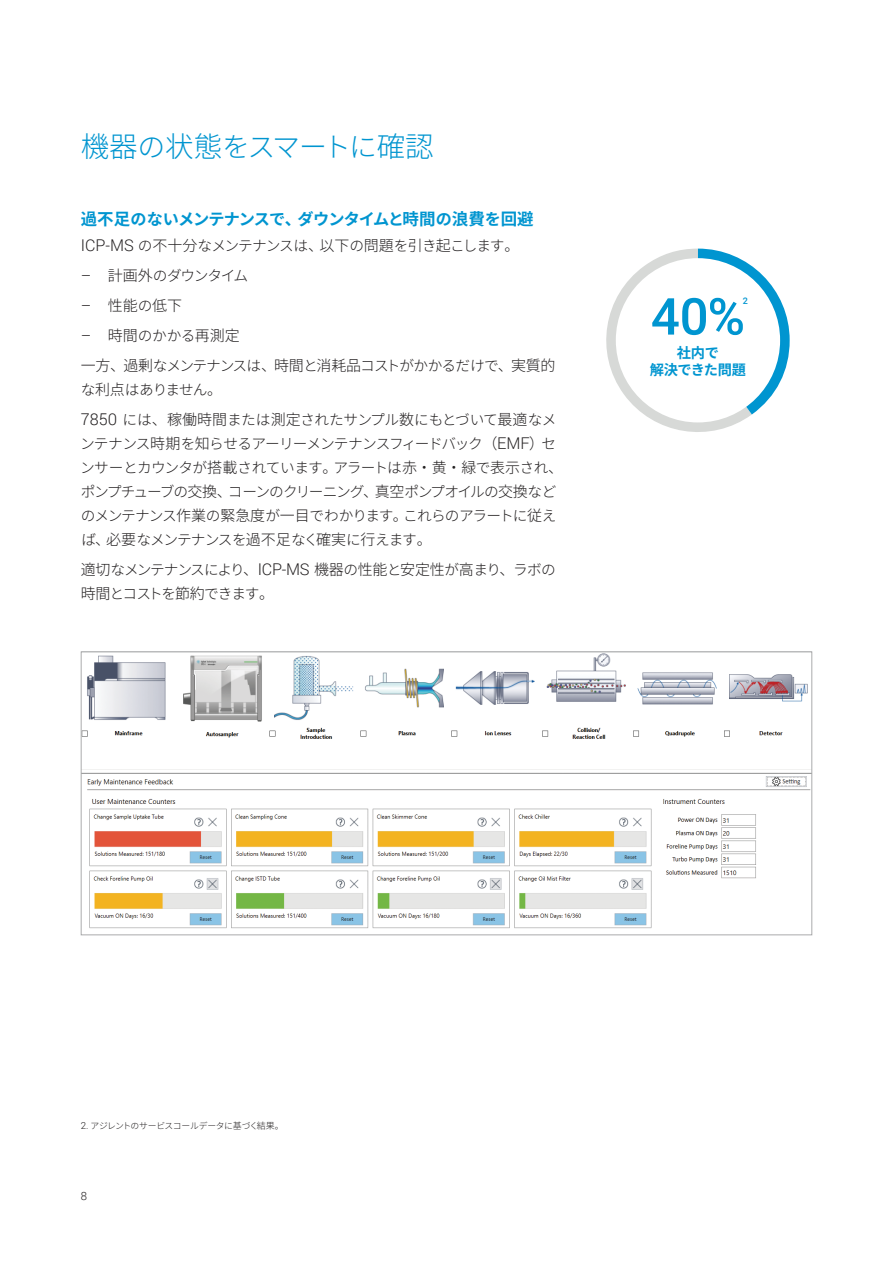
<style>
.page{position:relative;width:893px;height:1263px;background:#fff}
.page>*{position:absolute;margin:0;border:0;box-sizing:border-box;transform-origin:0 0}
.t1{font:500 51px "Roboto";color:#0095d0}
.t2{font:300 27.9px "Noto Sans CJ Kjp";letter-spacing:-.095em;color:#0095d0}
.t3{font:700 16.2px "Noto Sans CJ Kjp";letter-spacing:-.055em;color:#0095d0}
.t4{font:300 15px "Noto Sans CJ Kjp";color:#221f20}
.t5{font:300 14.7px/24px "Noto Sans CJ Kjp";letter-spacing:-.075em;color:#221f20}
.t6{font:700 14.25px/17.1px "Noto Sans CJ Kjp";letter-spacing:-.035em;color:#0095d0;text-align:center}
.t7{font:300 11.4px "Roboto";color:#221f20}
.t8{font:500 9px "Roboto";color:#0095d0}
.t9{font:300 8.85px "Noto Sans CJ Kjp";letter-spacing:-.05em;color:#221f20}
.s1{font-size:28.5px}
.s2{font-size:16.5px}
.s3{font-family:"Roboto";font-size:16.2px}
.s4{font-size:15px}
.s5{font-family:"Roboto";font-size:15px}
.s6{font-family:"Roboto"}
.s7{font-size:14.7px}
.s8{font-family:"Roboto";font-size:9.75px}
.s9{font-size:9px}
</style>
<div class="page">
<img style="left:83px;top:653px;width:727px;height:276px">
<svg style="left:606px;top:249px;width:184px;height:183px"></svg>
<div style="left:616px;top:258px;width:164px;height:164px;background:#fff;border-radius:50%"></div>
<h2 class="t2" style="left:81px;top:131px;width:354px"><span class="s1">機器</span>の<span class="s1">状態</span>をスマートに<span class="s1">確認</span></h2>
<p class="t3" style="left:81px;top:210px;width:454px"><span class="s2">過不足</span>のないメンテナンスで<span class="s2">、</span>ダウンタイムと<span class="s2">時間</span>の<span class="s2">浪費</span>を<span class="s2">回避</span></p>
<p class="t5" style="left:81px;top:234px;width:440px"><span class="s3">ICP-MS</span> の<span class="s4">不十分</span>なメンテナンスは<span class="s4">、以下</span>の<span class="s4">問題</span>を<span class="s4">引</span>き<span class="s4">起</span>こします<span class="s4">。</span></p>
<p class="t5" style="left:81px;top:264px;width:169px"><span class="s5">–</span> <span class="s4">計画外</span>のダウンタイム</p>
<p class="t4" style="left:81px;top:297px;width:103px"><span class="s6">–</span> 性能<span class="s7">の</span>低下</p>
<p class="t4" style="left:81px;top:327px;width:161px"><span class="s6">–</span> 時間<span class="s7">のかかる</span>再測定</p>
<p class="t5" style="left:81px;top:354px;width:476px"><span class="s4">一方、過剰</span>なメンテナンスは<span class="s4">、時間</span>と<span class="s4">消耗品</span>コストがかかるだけで<span class="s4">、実質的</span>な<span class="s4">利点</span>はありません<span class="s4">。</span></p>
<p class="t5" style="left:80px;top:408px;width:484px"><span class="s3">7850</span> には<span class="s4">、稼働時間</span>または<span class="s4">測定</span>されたサンプル<span class="s4">数</span>にもとづいて<span class="s4">最適</span>なメンテナンス<span class="s4">時期</span>を<span class="s4">知</span>らせるアーリーメンテナンスフィードバック<span class="s4">（</span><span class="s3">EMF</span><span class="s4">）</span>センサーとカウンタが<span class="s4">搭載</span>されています<span class="s4">。</span>アラートは<span class="s4">赤・黄・緑</span>で<span class="s4">表示</span>され<span class="s4">、</span>ポンプチューブの<span class="s4">交換、</span>コーンのクリーニング<span class="s4">、真空</span>ポンプオイルの<span class="s4">交換</span>などのメンテナンス<span class="s4">作業</span>の<span class="s4">緊急度</span>が<span class="s4">一目</span>でわかります<span class="s4">。</span>これらのアラートに<span class="s4">従</span>えば<span class="s4">、必要</span>なメンテナンスを<span class="s4">過不足</span>なく<span class="s4">確実</span>に<span class="s4">行</span>えます<span class="s4">。</span></p>
<p class="t5" style="left:81px;top:558px;width:476px"><span class="s4">適切</span>なメンテナンスにより<span class="s4">、</span><span class="s3">ICP-MS</span> <span class="s4">機器</span>の<span class="s4">性能</span>と<span class="s4">安定性</span>が<span class="s4">高</span>まり<span class="s4">、</span>ラボの<span class="s4">時間</span>とコストを<span class="s4">節約</span>できます<span class="s4">。</span></p>
<h1 class="t1" style="left:651px;top:281px;width:96px">40%</h1>
<p class="t6" style="left:650px;top:345px;width:98px">社内で<br>解決できた問題</p>
<p class="t8" style="left:743px;top:295px;width:7px">2</p>
<p class="t9" style="left:81px;top:1121px;width:205px"><span class="s8">2.</span> アジレントのサービスコールデータに<span class="s9">基</span>づく<span class="s9">結果。</span></p>
<p class="t7" style="left:81px;top:1188px;width:8px">8</p>
</div>
